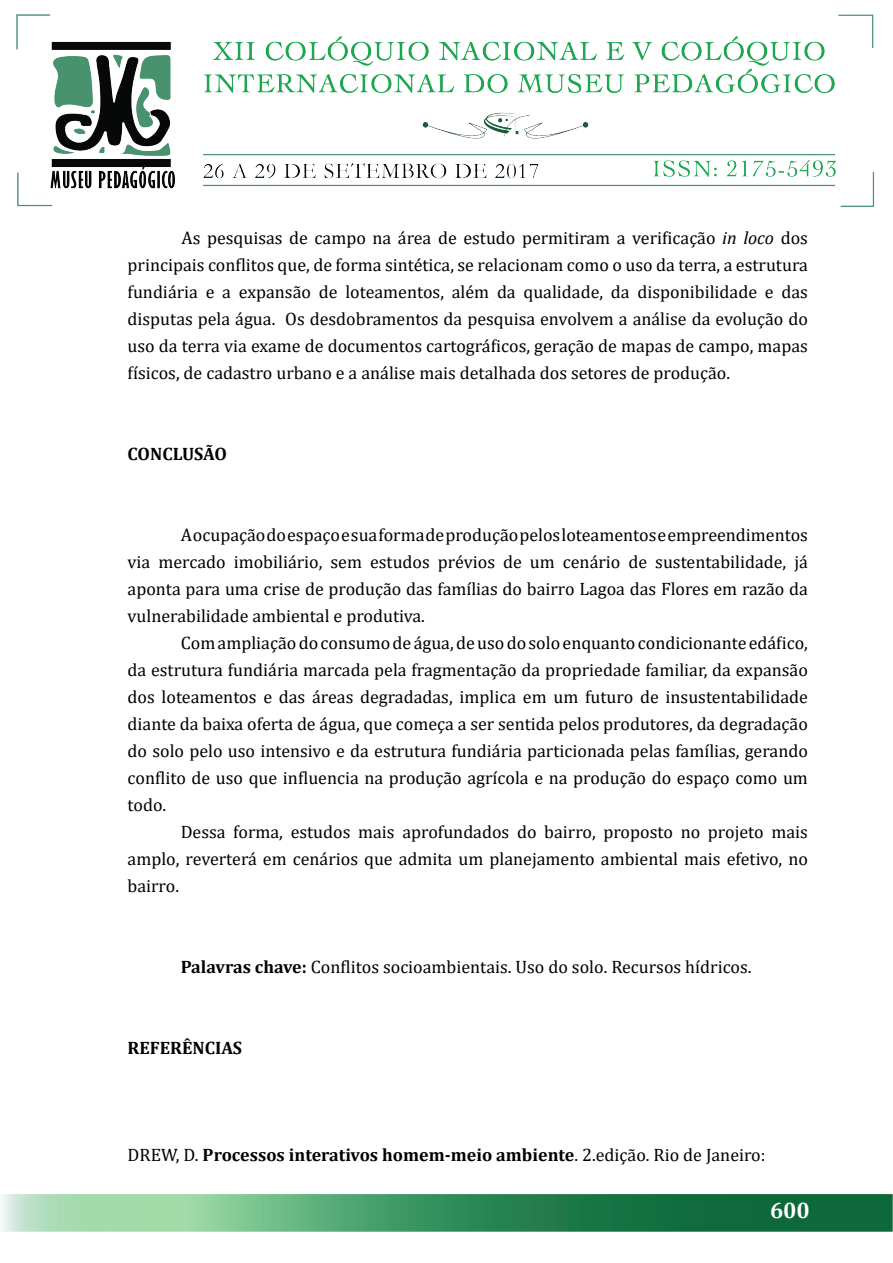
<style>
.page{position:relative;width:893px;height:1263px;background:#fff}
.page>*{position:absolute;margin:0;border:0;box-sizing:border-box;transform-origin:0 0}
.t1{font:700 22.5px "Cambria";color:#fff}
.t2{font:18px/27px "Cambria";color:#000;text-align:justify}
.t3{font:700 18px "Cambria";color:#000}
.s1{font-style:italic}
.s2{font-weight:700}
.s3{font-weight:400}
</style>
<div class="page">
<img style="left:2px;top:14px;width:890px;height:1218px">
<p class="t2" style="left:128px;top:224px;width:682px;text-indent:54px">As pesquisas de campo na área de estudo permitiram a verificação <span class="s1">in loco</span> dos principais conflitos que, de forma sintética, se relacionam como o uso da terra, a estrutura fundiária e a expansão de loteamentos, além da qualidade, da disponibilidade e das disputas pela água. Os desdobramentos da pesquisa envolvem a análise da evolução do uso da terra via exame de documentos cartográficos, geração de mapas de campo, mapas físicos, de cadastro urbano e a análise mais detalhada dos setores de produção.</p>
<p class="t3" style="left:128px;top:441px;width:101px">CONCLUSÃO</p>
<p class="t2" style="left:128px;top:521px;width:682px;text-indent:53px">A ocupação do espaço e sua forma de produção pelos loteamentos e empreendimentos via mercado imobiliário, sem estudos prévios de um cenário de sustentabilidade, já aponta para uma crise de produção das famílias do bairro Lagoa das Flores em razão da vulnerabilidade ambiental e produtiva.</p>
<p class="t2" style="left:128px;top:629px;width:682px;text-indent:53px">Com ampliação do consumo de água, de uso do solo enquanto condicionante edáfico, da estrutura fundiária marcada pela fragmentação da propriedade familiar, da expansão dos loteamentos e das áreas degradadas, implica em um futuro de insustentabilidade diante da baixa oferta de água, que começa a ser sentida pelos produtores, da degradação do solo pelo uso intensivo e da estrutura fundiária particionada pelas famílias, gerando conflito de uso que influencia na produção agrícola e na produção do espaço como um todo.</p>
<p class="t2" style="left:128px;top:818px;width:682px;text-indent:53px">Dessa forma, estudos mais aprofundados do bairro, proposto no projeto mais amplo, reverterá em cenários que admita um planejamento ambiental mais efetivo, no bairro.</p>
<p class="t2" style="left:181px;top:953px;width:572px"><span class="s2">Palavras chave:</span> Conflitos socioambientais. Uso do solo. Recursos hídricos.</p>
<p class="t3" style="left:128px;top:1035px;width:116px">REFERÊNCIAS</p>
<p class="t3" style="left:128px;top:1142px;width:639px"><span class="s3">DREW, D.</span> Processos interativos homem-meio ambiente<span class="s3">. 2.edição. Rio de Janeiro:</span></p>
<p class="t1" style="left:770px;top:1195px;width:41px">600</p>
</div>
